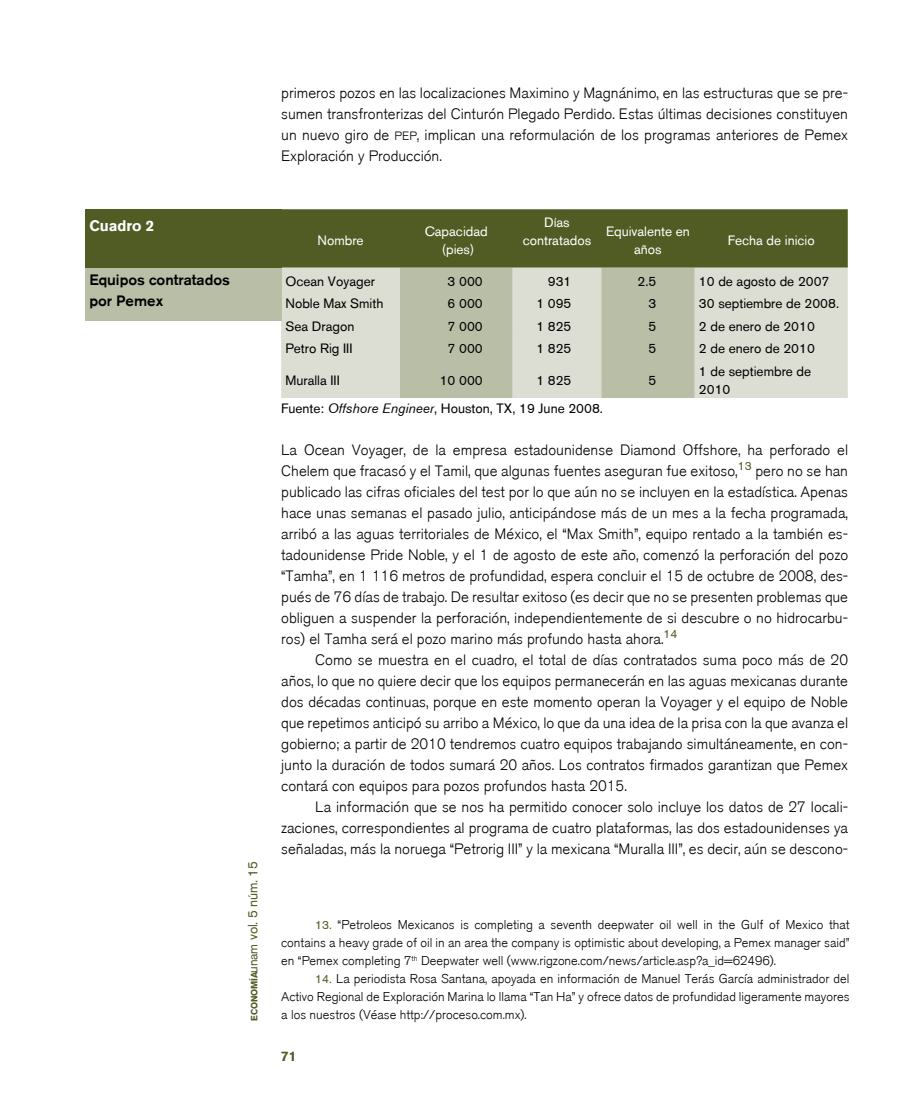
<style>
.page{position:relative;width:912px;height:1106px;background:#fff}
.page>*{position:absolute;margin:0;border:0;box-sizing:border-box;transform-origin:0 0}
.t1{font:300 15px/21px "Akzidenz Grotesk BE";color:#000;text-align:justify}
.t2{font:500 15px/21px "Akzidenz Grotesk BE";color:#000}
.t3{font:700 15px "Akzidenz Grotesk BE";color:#fff}
.t4{font:13.5px/18px "Akzidenz Grotesk BE";color:#000}
.t5{font:13.5px/18px "Akzidenz Grotesk BE";color:#fff;text-align:center}
.t6{font:13.5px "Akzidenz Grotesk BE";letter-spacing:-.01em;color:#505c23}
.t7{font:700 13.5px "Akzidenz Grotesk BE";color:#505c23}
.t8{font:300 12.75px/18px "Akzidenz Grotesk BE";color:#000;text-align:justify}
.s1{font-weight:700;font-size:8.85px}
.s2{font-size:12.75px}
.s3{font-size:12px}
.s4{font-style:italic}
.s5{font-weight:400;font-size:12px;color:#505c23}
</style>
<div class="page">
<svg style="left:281px;top:209px;width:566px;height:189px;background:#a8ad91"></svg>
<div style="left:85px;top:209px;width:196px;height:59px;background:#505c23"></div>
<div style="left:85px;top:268px;width:196px;height:52px;background:#b9bea7"></div>
<p class="t3" style="left:89px;top:217px;width:66px">Cuadro 2</p>
<p class="t2" style="left:89px;top:269px;width:142px">Equipos contratados por Pemex</p>
<p class="t6" style="left:245px;top:1020px;width:161px;rotate:-90deg"><span class="s1">economía</span><span class="s2">unam</span> vol. 5 núm. 15</p>
<p class="t1" style="left:281px;top:83px;width:568px">primeros pozos en las localizaciones Maximino y Magnánimo, en las estructuras que se pre&shy;sumen transfronterizas del Cinturón Plegado Perdido. Estas últimas decisiones constituyen un nuevo giro de <span class="s3">PEP</span>, implican una reformulación de los programas anteriores de Pemex Exploración y Producción.</p>
<p class="t5" style="left:317px;top:232px;width:48px">Nombre</p>
<p class="t5" style="left:424px;top:223px;width:64px">Capacidad (pies)</p>
<p class="t5" style="left:522px;top:214px;width:70px">Días contratados</p>
<p class="t5" style="left:605px;top:223px;width:85px">Equivalente en años</p>
<p class="t5" style="left:727px;top:232px;width:88px">Fecha de inicio</p>
<p class="t4" style="left:285px;top:272px;width:91px">Ocean Voyager</p>
<p class="t4" style="left:447px;top:272px;width:37px">3 000</p>
<p class="t4" style="left:547px;top:272px;width:25px">931</p>
<p class="t4" style="left:637px;top:272px;width:20px">2.5</p>
<p class="t4" style="left:698px;top:272px;width:132px">10 de agosto de 2007</p>
<p class="t4" style="left:285px;top:295px;width:99px">Noble Max Smith</p>
<p class="t4" style="left:447px;top:295px;width:37px">6 000</p>
<p class="t4" style="left:536px;top:295px;width:37px">1 095</p>
<p class="t4" style="left:648px;top:295px;width:9px">3</p>
<p class="t4" style="left:698px;top:295px;width:142px">30 septiembre de 2008.</p>
<p class="t4" style="left:285px;top:317px;width:70px">Sea Dragon</p>
<p class="t4" style="left:447px;top:317px;width:37px">7 000</p>
<p class="t4" style="left:536px;top:317px;width:37px">1 825</p>
<p class="t4" style="left:648px;top:317px;width:9px">5</p>
<p class="t4" style="left:698px;top:317px;width:117px">2 de enero de 2010</p>
<p class="t4" style="left:285px;top:339px;width:68px">Petro Rig III</p>
<p class="t4" style="left:447px;top:339px;width:37px">7 000</p>
<p class="t4" style="left:536px;top:339px;width:37px">1 825</p>
<p class="t4" style="left:648px;top:339px;width:9px">5</p>
<p class="t4" style="left:698px;top:339px;width:117px">2 de enero de 2010</p>
<p class="t4" style="left:285px;top:371px;width:56px">Muralla III</p>
<p class="t4" style="left:439px;top:371px;width:45px">10 000</p>
<p class="t4" style="left:536px;top:371px;width:37px">1 825</p>
<p class="t4" style="left:648px;top:371px;width:9px">5</p>
<p class="t4" style="left:698px;top:362px;width:114px">1 de septiembre de<br>2010</p>
<p class="t4" style="left:281px;top:399px;width:323px">Fuente: <span class="s4">Offshore Engineer</span>, Houston, TX, 19 June 2008.</p>
<p class="t1" style="left:281px;top:439px;width:568px">La Ocean Voyager, de la empresa estadounidense Diamond Offshore, ha perforado el Chelem que fracasó y el Tamil, que algunas fuentes aseguran fue exitoso,<sup>13</sup> pero no se han publicado las cifras oficiales del test por lo que aún no se incluyen en la estadística. Apenas hace unas semanas el pasado julio, anticipándose más de un mes a la fecha programada, arribó a las aguas territoriales de México, el “Max Smith”, equipo rentado a la también es&shy;tadounidense Pride Noble, y el 1 de agosto de este año, comenzó la perforación del pozo “Tamha”, en 1 116 metros de profundidad, espera concluir el 15 de octubre de 2008, des&shy;pués de 76 días de trabajo. De resultar exitoso (es decir que no se presenten problemas que obliguen a suspender la perforación, independientemente de si descubre o no hidrocarbu&shy;ros) el Tamha será el pozo marino más profundo hasta ahora.<sup>14</sup></p>
<p class="t1" style="left:281px;top:649px;width:568px;text-indent:34px">Como se muestra en el cuadro, el total de días contratados suma poco más de 20 años, lo que no quiere decir que los equipos permanecerán en las aguas mexicanas durante dos décadas continuas, porque en este momento operan la Voyager y el equipo de Noble que repetimos anticipó su arribo a México, lo que da una idea de la prisa con la que avanza el gobierno; a partir de 2010 tendremos cuatro equipos trabajando simultáneamente, en con&shy;junto la duración de todos sumará 20 años. Los contratos firmados garantizan que Pemex contará con equipos para pozos profundos hasta 2015.</p>
<p class="t1" style="left:281px;top:796px;width:568px;text-indent:34px">La información que se nos ha permitido conocer solo incluye los datos de 27 locali&shy;zaciones, correspondientes al programa de cuatro plataformas, las dos estadounidenses ya señaladas, más la noruega “Petrorig III” y la mexicana “Muralla III”, es decir, aún se descono-</p>
<p class="t8" style="left:281px;top:915px;width:569px;text-indent:34px"><span class="s5">13.</span> “Petroleos Mexicanos is completing a seventh deepwater oil well in the Gulf of Mexico that contains a heavy grade of oil in an area the company is optimistic about developing, a Pemex manager said” en “Pemex completing 7<sup>th</sup> Deepwater well (www.rigzone.com/news/article.asp?a_id=62496).</p>
<p class="t8" style="left:281px;top:969px;width:569px;text-indent:34px"><span class="s5">14.</span> La periodista Rosa Santana, apoyada en información de Manuel Terás García administrador del Activo Regional de Exploración Marina lo llama “Tan Ha” y ofrece datos de profundidad ligeramente mayores a los nuestros (Véase http://proceso.com.mx).</p>
<p class="t7" style="left:281px;top:1048px;width:17px">71</p>
</div>
